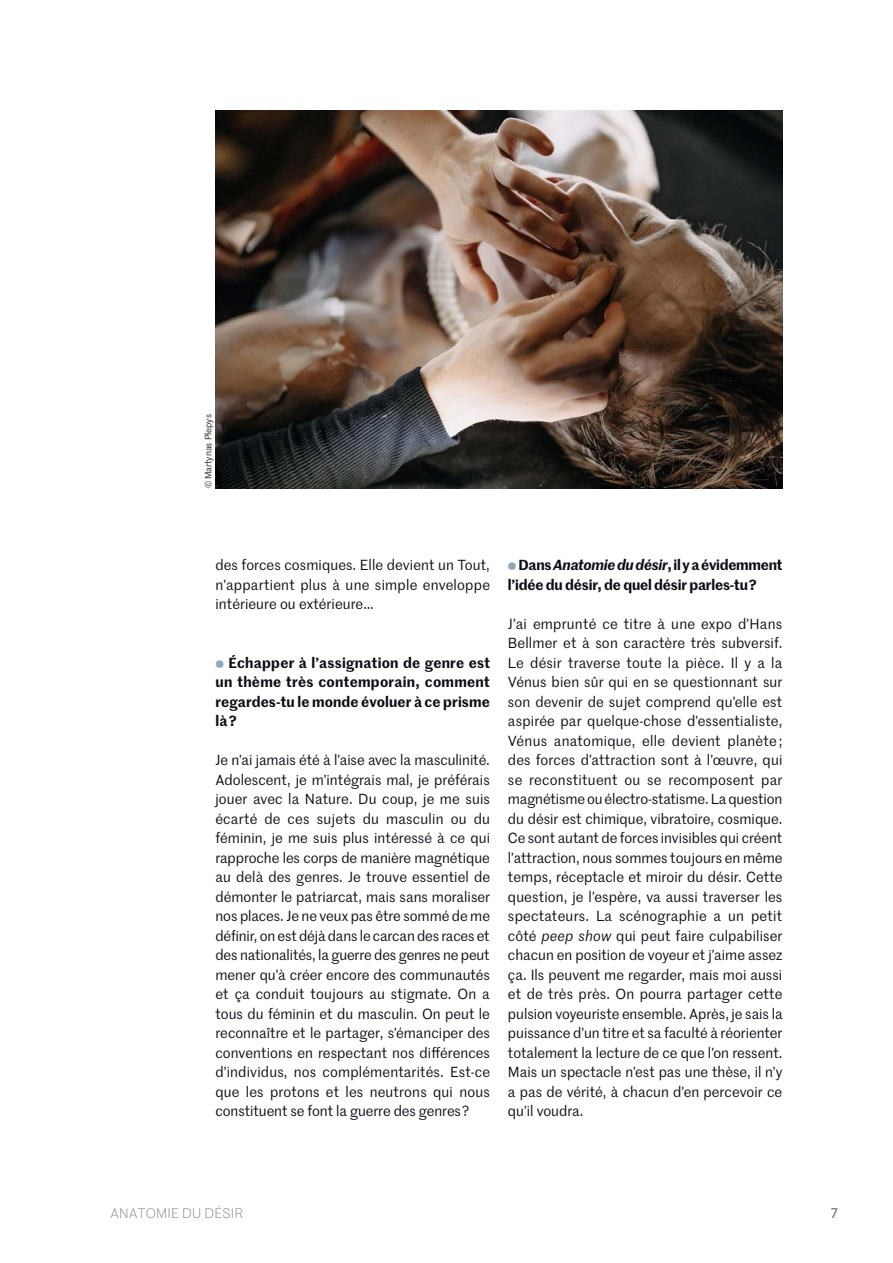
<style>
.page{position:relative;width:893px;height:1263px;background:#fff}
.page>*{position:absolute;margin:0;border:0;box-sizing:border-box;transform-origin:0 0}
.t1{font:14.25px/19.5px "Marr Sans";letter-spacing:.005em;color:#0b0e15;text-align:justify}
.t2{font:600 14.25px/19.5px "Marr Sans";letter-spacing:.005em;color:#0b0e15;text-align:justify}
.t3{font:300 13.5px "Marr Sans";letter-spacing:.02em;color:#808285}
.t4{font:13.5px "Marr Sans";color:#565359}
.t5{font:9px "Marr Sans";color:#231f20}
.s1{font-family:"Bely Display";font-weight:400;font-size:10.8px;color:#8fa8b9}
.s2{font-style:italic}
</style>
<div class="page">
<img style="left:216px;top:111px;width:566px;height:377px">
<p class="t5" style="left:202px;top:488px;width:75px;rotate:-90deg">© Martynas Plepys</p>
<p class="t1" style="left:215px;top:555px;width:276px">des forces cosmiques. Elle devient un Tout, n’appartient plus à une simple enveloppe intérieure ou extérieure…</p>
<p class="t2" style="left:215px;top:652px;width:276px"><span class="s1">s</span> Échapper à l’assignation de genre est un thème très contemporain, comment regardes-tu le monde évoluer à ce prisme là ?</p>
<p class="t1" style="left:215px;top:750px;width:276px">Je n’ai jamais été à l’aise avec la masculinité.<br>Adolescent, je m’intégrais mal, je préférais jouer avec la Nature. Du coup, je me suis écarté de ces sujets du masculin ou du féminin, je me suis plus intéressé à ce qui rapproche les corps de manière magnétique au delà des genres. Je trouve essentiel de démonter le patriarcat, mais sans moraliser nos places. Je ne veux pas être sommé de me définir, on est déjà dans le carcan des races et des nationalités, la guerre des genres ne peut mener qu’à créer encore des communautés et ça conduit toujours au stigmate. On a tous du féminin et du masculin. On peut le reconnaître et le partager, s’émanciper des conventions en respectant nos différences d’individus, nos complémentarités. Est-ce que les protons et les neutrons qui nous constituent se font la guerre des genres ?</p>
<p class="t2" style="left:508px;top:554px;width:276px"><span class="s1">s</span> Dans <span class="s2">Anatomie du désir</span>, il y a évidemment l’idée du désir, de quel désir parles-tu ?</p>
<p class="t1" style="left:508px;top:613px;width:276px">J’ai emprunté ce titre à une expo d’Hans Bellmer et à son caractère très subversif.<br>Le désir traverse toute la pièce. Il y a la Vénus bien sûr qui en se questionnant sur son devenir de sujet comprend qu’elle est aspirée par quelque-chose d’essentialiste, Vénus anatomique, elle devient planète ; des forces d’attraction sont à l’œuvre, qui se reconstituent ou se recomposent par magnétisme ou électro-statisme. La question du désir est chimique, vibratoire, cosmique.<br>Ce sont autant de forces invisibles qui créent l’attraction, nous sommes toujours en même temps, réceptacle et miroir du désir. Cette question, je l’espère, va aussi traverser les spectateurs. La scénographie a un petit côté <span class="s2">peep show</span> qui peut faire culpabiliser chacun en position de voyeur et j’aime assez ça. Ils peuvent me regarder, mais moi aussi et de très près. On pourra partager cette pulsion voyeuriste ensemble. Après, je sais la puissance d’un titre et sa faculté à réorienter totalement la lecture de ce que l’on ressent.<br>Mais un spectacle n’est pas une thèse, il n’y a pas de vérité, à chacun d’en percevoir ce qu’il voudra.</p>
<p class="t3" style="left:111px;top:1204px;width:134px">ANATOMIE DU DÉSIR</p>
<p class="t4" style="left:831px;top:1204px;width:8px">7</p>
</div>
